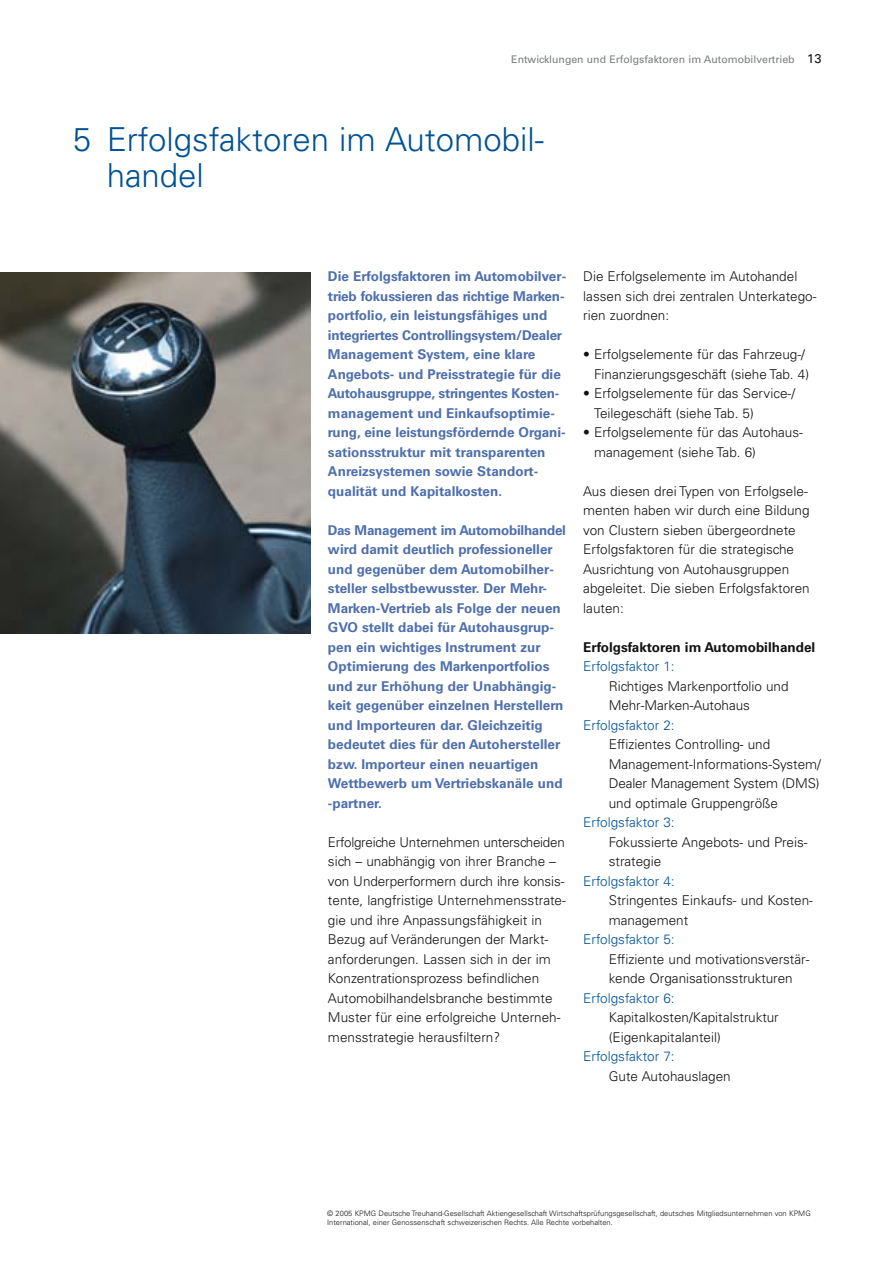
<style>
.page{position:relative;width:893px;height:1262px;background:#fff}
.page>*{position:absolute;margin:0;border:0;box-sizing:border-box;transform-origin:0 0}
.t1{font:300 33px/36px "Univers";color:#005195}
.t2{font:300 13.5px/19.5px "Univers";color:#121214}
.t3{font:700 13.5px/19.5px "Univers";color:#4e6fac}
.t4{font:300 13.5px "Univers";color:#005195}
.t5{font:700 13.5px "Univers";color:#121214}
.t6{font:10.5px "Univers";color:#797c7d}
.t7{font:300 7.5px/9px "Univers";color:#121214}
.s1{font-size:12.75px;color:#121214}
</style>
<div class="page">
<img style="left:0;top:272px;width:311px;height:362px">
<p class="t6" style="left:511px;top:55px;width:312px">Entwicklungen und Erfolgsfaktoren im Automobilvertrieb <span class="s1">13</span></p>
<h1 class="t1" style="left:107px;top:125px;width:439px;text-indent:-34px">5 Erfolgsfaktoren im Automobil&shy;handel</h1>
<p class="t3" style="left:328px;top:268px;width:240px">Die Erfolgsfaktoren im Automobilver&shy;trieb fokussieren das richtige Marken&shy;portfolio, ein leistungsfähiges und integriertes Controllingsystem/Dealer Management System, eine klare Angebots- und Preisstrategie für die Autohausgruppe, stringentes Kosten&shy;management und Einkaufsoptimie&shy;rung, eine leistungsfördernde Organi&shy;sationsstruktur mit transparenten Anreizsystemen sowie Standort&shy;qualität und Kapitalkosten.</p>
<p class="t3" style="left:328px;top:521px;width:239px">Das Management im Automobilhandel wird damit deutlich professioneller und gegenüber dem Automobilher&shy;steller selbstbewusster. Der Mehr-Marken-Vertrieb als Folge der neuen GVO stellt dabei für Autohausgrup&shy;pen ein wichtiges Instrument zur Optimierung des Markenportfolios und zur Erhöhung der Unabhängig&shy;keit gegenüber einzelnen Herstellern und Importeuren dar. Gleichzeitig bedeutet dies für den Autohersteller bzw. Importeur einen neuartigen Wettbewerb um Vertriebskanäle und -partner.</p>
<p class="t2" style="left:328px;top:833px;width:239px">Erfolgreiche Unternehmen unterscheiden sich – unabhängig von ihrer Branche – von Underperformern durch ihre konsis&shy;tente, langfristige Unternehmensstrate&shy;gie und ihre Anpassungsfähigkeit in Bezug auf Veränderungen der Markt&shy;anforderungen. Lassen sich in der im Konzentrationsprozess befindlichen Automobilhandelsbranche bestimmte Muster für eine erfolgreiche Unterneh&shy;mensstrategie herausfiltern?</p>
<p class="t2" style="left:583px;top:268px;width:235px">Die Erfolgselemente im Autohandel lassen sich drei zentralen Unterkatego&shy;rien zuordnen:</p>
<p class="t2" style="left:594px;top:346px;width:216px;text-indent:-11px">• Erfolgselemente für das Fahrzeug-/<br>Finanzierungsgeschäft (siehe Tab. 4)</p>
<p class="t2" style="left:594px;top:385px;width:202px;text-indent:-11px">• Erfolgselemente für das Service-/<br>Teilegeschäft (siehe Tab. 5)</p>
<p class="t2" style="left:594px;top:424px;width:210px;text-indent:-11px">• Erfolgselemente für das Autohaus&shy;management (siehe Tab. 6)</p>
<p class="t2" style="left:583px;top:482px;width:228px">Aus diesen drei Typen von Erfolgsele&shy;menten haben wir durch eine Bildung von Clustern sieben übergeordnete Erfolgsfaktoren für die strategische Ausrichtung von Autohausgruppen abgeleitet. Die sieben Erfolgsfaktoren lauten:</p>
<p class="t5" style="left:583px;top:642px;width:233px">Erfolgsfaktoren im Automobilhandel</p>
<p class="t4" style="left:583px;top:661px;width:93px">Erfolgsfaktor 1:</p>
<p class="t2" style="left:608px;top:677px;width:181px">Richtiges Markenportfolio und<br>Mehr-Marken-Autohaus</p>
<p class="t4" style="left:583px;top:720px;width:93px">Erfolgsfaktor 2:</p>
<p class="t2" style="left:608px;top:736px;width:214px">Effizientes Controlling- und<br>Management-Informations-System/<br>Dealer Management System (DMS) und optimale Gruppengröße</p>
<p class="t4" style="left:583px;top:817px;width:93px">Erfolgsfaktor 3:</p>
<p class="t2" style="left:608px;top:833px;width:200px">Fokussierte Angebots- und Preis&shy;strategie</p>
<p class="t4" style="left:583px;top:876px;width:93px">Erfolgsfaktor 4:</p>
<p class="t2" style="left:608px;top:892px;width:206px">Stringentes Einkaufs- und Kosten&shy;management</p>
<p class="t4" style="left:583px;top:934px;width:93px">Erfolgsfaktor 5:</p>
<p class="t2" style="left:608px;top:950px;width:202px">Effiziente und motivationsverstär&shy;kende Organisationsstrukturen</p>
<p class="t4" style="left:583px;top:993px;width:93px">Erfolgsfaktor 6:</p>
<p class="t2" style="left:608px;top:1009px;width:171px">Kapitalkosten/Kapitalstruktur (Eigenkapitalanteil)</p>
<p class="t4" style="left:583px;top:1051px;width:93px">Erfolgsfaktor 7:</p>
<p class="t2" style="left:608px;top:1067px;width:123px">Gute Autohauslagen</p>
<p class="t7" style="left:327px;top:1209px;width:485px">© 2005 KPMG Deutsche Treuhand-Gesellschaft Aktiengesellschaft Wirtschaftsprüfungsgesellschaft, deutsches Mitgliedsunternehmen von KPMG<br>International, einer Genossenschaft schweizerischen Rechts. Alle Rechte vorbehalten.</p>
</div>
